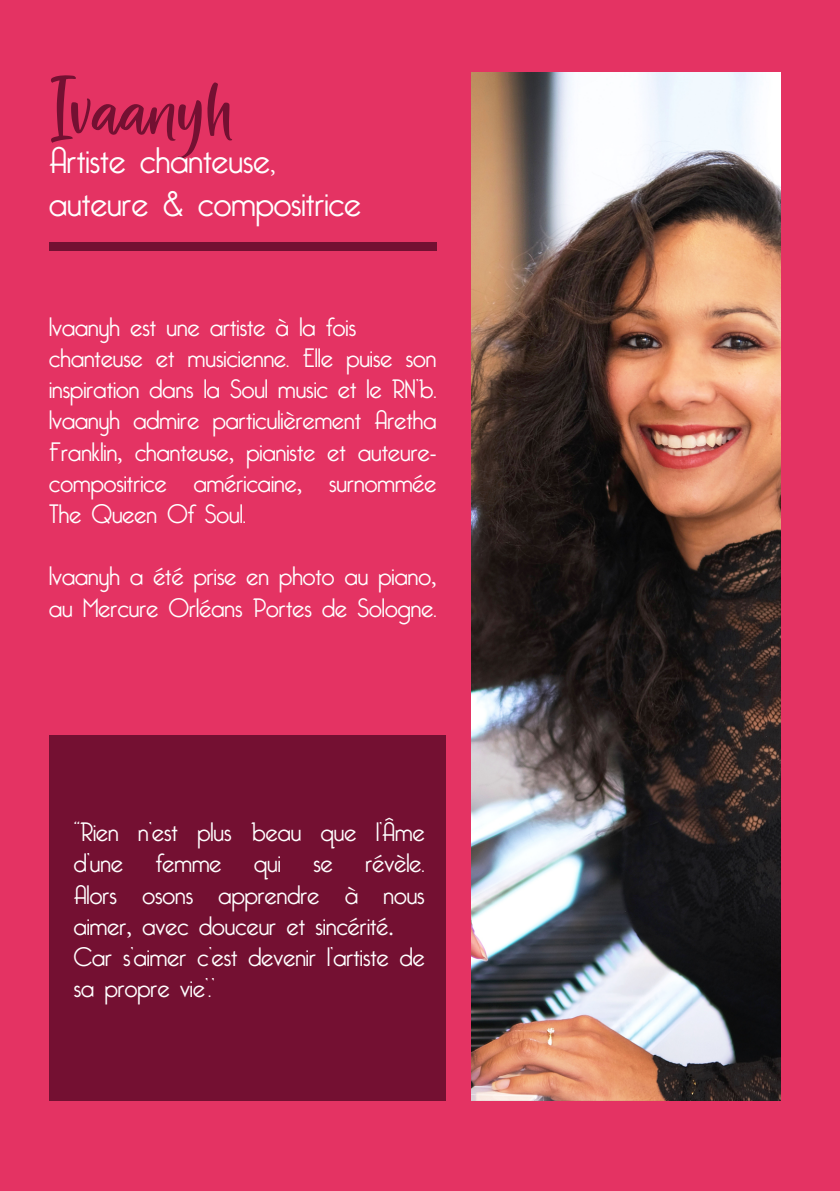
<style>
.page{position:relative;width:840px;height:1191px;background:#fff}
.page>*{position:absolute;margin:0;border:0;box-sizing:border-box;transform-origin:0 0}
.t1{font:70px "Astral Sisters";color:#741032}
.t2{font:300 36px/43.2px "Bellerose";color:#fff}
.t3{font:300 26px/31.2px "Bellerose";color:#fff}
.s1{font-family:"Minion Pro";font-weight:400;font-size:24px}
</style>
<div class="page">
<div style="left:0;top:0;width:839px;height:1191px;background:#e43363"></div>
<img style="left:471px;top:72px;width:308px;height:1028px">
<div style="left:49px;top:242px;width:387px;height:9px;background:#741032"></div>
<div style="left:49px;top:735px;width:396px;height:365px;background:#741032"></div>
<h1 class="t1" style="left:49px;top:60px;width:186px">Ivaanyh</h1>
<h2 class="t2" style="left:49px;top:140px;width:313px">Artiste chanteuse<span class="s1">, </span>auteure &amp; compositrice</h2>
<p class="t3" style="left:49px;top:312px;width:389px">Ivaanyh est une artiste à la fois chanteuse et musicienne. Elle puise son inspiration dans la Soul music et le RN’b.<br>Ivaanyh admire particulièrement Aretha Franklin<span class="s1">,</span> chanteuse<span class="s1">,</span> pianiste et auteure&shy;compositrice américaine<span class="s1">,</span> surnommée The Queen Of Soul.</p>
<p class="t3" style="left:49px;top:561px;width:389px">Ivaanyh a été prise en photo au piano<span class="s1">, </span>au Mercure Orléans Portes de Sologne.</p>
<p class="t3" style="left:74px;top:817px;width:352px">‘‘Rien n’est plus beau que l’Âme d’une</p>
<p class="t3" style="left:74px;top:848px;width:352px;text-indent:291px">révèle.<br>Alors osons apprendre à nous aimer<span class="s1">,</span> avec douceur et sincérité<span class="s1">.<br></span>Car s’aimer c’est devenir l’artiste de sa propre vie’.’</p>
<p class="t3" style="left:156px;top:848px;width:67px">femme</p>
<p class="t3" style="left:254px;top:848px;width:28px">qui</p>
<p class="t3" style="left:313px;top:848px;width:21px">se</p>
</div>
